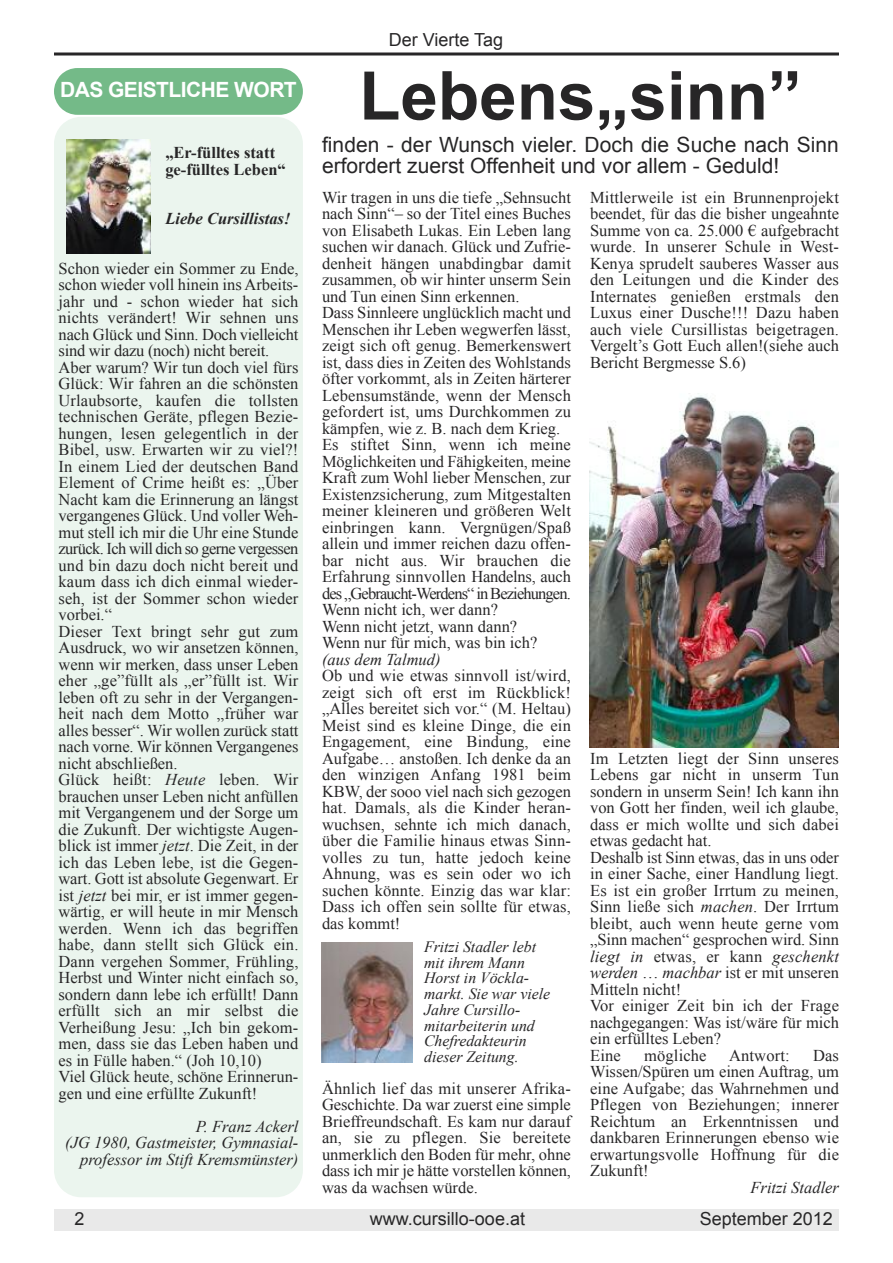
<style>
.page{position:relative;width:893px;height:1263px;background:#fff}
.page>*{position:absolute;margin:0;border:0;box-sizing:border-box;transform-origin:0 0}
.t1{font:700 67.5px "Arial";color:#272627}
.t2{font:21px/21px "Arial";color:#272627}
.t3{font:700 21px "Arial";letter-spacing:-.025em;color:#fff}
.t4{font:18px "Arial";color:#272627}
.t5{font:16.5px/16.5px "Times New Roman";color:#272627;text-align:justify}
.t6{font:italic 16.5px/16.5px "Times New Roman";color:#272627;text-align:right}
.t7{font:700 16.5px/16.5px "Times New Roman";color:#272627}
.t8{font:italic 700 16.5px "Times New Roman";color:#272627}
.t9{font:italic 15.75px/15.8px "Times New Roman";color:#272627}
.s1{font-style:italic}
</style>
<div class="page">
<div style="left:54px;top:117px;width:249px;height:1080px;background:#ebf5ee"></div>
<div style="left:54px;top:1210px;width:785px;height:21px;background:#e9e9e9"></div>
<svg style="left:54px;top:52px;width:785px;height:4px;background:#5c5b5c"></svg>
<div style="left:54px;top:68px;width:249px;height:47px;background:#74ba88"></div>
<img style="left:67px;top:139px;width:83px;height:114px">
<img style="left:322px;top:943px;width:91px;height:119px">
<img style="left:589px;top:393px;width:250px;height:354px">
<p class="t3" style="left:60px;top:78px;width:238px">DAS GEISTLICHE WORT</p>
<p class="t7" style="left:165px;top:144px;width:122px">„Er-fülltes statt ge-fülltes Leben“</p>
<p class="t8" style="left:165px;top:209px;width:127px">Liebe Cursillistas!</p>
<p class="t5" style="left:58px;top:260px;width:241px;text-align:left">Schon wieder ein Sommer zu Ende, schon wieder voll hinein ins Arbeits&shy;jahr und - schon wieder hat sich nichts verändert! Wir sehnen uns nach Glück und Sinn. Doch vielleicht sind wir dazu (noch) nicht bereit.<br>Aber warum? Wir tun doch viel fürs Glück: Wir fahren an die schönsten Urlaubsorte, kaufen die tollsten technischen Geräte, pflegen Bezie&shy;hungen, lesen gelegentlich in der Bibel, usw. Erwarten wir zu viel?!<br>In einem Lied der deutschen Band Element of Crime heißt es: „Über Nacht kam die Erinnerung an längst vergangenes Glück. Und voller Weh&shy;mut stell ich mir die Uhr eine Stunde zurück. Ich will dich so gerne vergessen und bin dazu doch nicht bereit und kaum dass ich dich einmal wieder&shy;seh, ist der Sommer schon wieder vorbei.“<br>Dieser Text bringt sehr gut zum Ausdruck, wo wir ansetzen können, wenn wir merken, dass unser Leben eher „ge”füllt als „er”füllt ist. Wir leben oft zu sehr in der Vergangen&shy;heit nach dem Motto „früher war alles besser“. Wir wollen zurück statt nach vorne. Wir können Vergangenes nicht abschließen.<br>Glück heißt: <span class="s1">Heute</span> leben. Wir brauchen unser Leben nicht anfüllen mit Vergangenem und der Sorge um die Zukunft. Der wichtigste Augen&shy;blick ist immer <span class="s1">jetzt</span>. Die Zeit, in der ich das Leben lebe, ist die Gegen&shy;wart. Gott ist absolute Gegenwart. Er ist <span class="s1">jetzt</span> bei mir, er ist immer gegen&shy;wärtig, er will heute in mir Mensch werden. Wenn ich das begriffen habe, dann stellt sich Glück ein.<br>Dann vergehen Sommer, Frühling, Herbst und Winter nicht einfach so, sondern dann lebe ich erfüllt! Dann erfüllt sich an mir selbst die Verheißung Jesu: „Ich bin gekom&shy;men, dass sie das Leben haben und es in Fülle haben.“ (Joh 10,10)<br>Viel Glück heute, schöne Erinnerun&shy;gen und eine erfüllte Zukunft!</p>
<p class="t6" style="left:65px;top:1118px;width:235px">P. Franz Ackerl<br>(JG 1980, Gastmeister, Gymnasial&shy;professor im Stift Kremsmünster)</p>
<p class="t4" style="left:389px;top:29px;width:116px">Der Vierte Tag</p>
<h1 class="t1" style="left:359px;top:58px;width:444px">LEBENS„SINN”</h1>
<p class="t2" style="left:322px;top:134px;width:518px">finden - der Wunsch vieler. Doch die Suche nach Sinn erfordert zuerst Offenheit und vor allem - Geduld!</p>
<p class="t5" style="left:322px;top:189px;width:250px;text-align:left">Wir tragen in uns die tiefe „Sehnsucht nach Sinn“– so der Titel eines Buches von Elisabeth Lukas. Ein Leben lang suchen wir danach. Glück und Zufrie&shy;denheit hängen unabdingbar damit zusammen, ob wir hinter unserm Sein und Tun einen Sinn erkennen.<br>Dass Sinnleere unglücklich macht und Menschen ihr Leben wegwerfen lässt, zeigt sich oft genug. Bemerkenswert ist, dass dies in Zeiten des Wohlstands öfter vorkommt, als in Zeiten härterer Lebensumstände, wenn der Mensch gefordert ist, ums Durchkommen zu kämpfen, wie z. B. nach dem Krieg.<br>Es stiftet Sinn, wenn ich meine Möglichkeiten und Fähigkeiten, meine Kraft zum Wohl lieber Menschen, zur Existenzsicherung, zum Mitgestalten meiner kleineren und größeren Welt einbringen kann. Vergnügen/Spaß allein und immer reichen dazu offen&shy;bar nicht aus. Wir brauchen die Erfahrung sinnvollen Handelns, auch des „Gebraucht-Werdens“ in Beziehungen.<br>Wenn nicht ich, wer dann?<br>Wenn nicht jetzt, wann dann?<br>Wenn nur für mich, was bin ich?</p>
<p class="t6" style="left:322px;top:651px;width:120px">(aus dem Talmud)</p>
<p class="t5" style="left:322px;top:667px;width:250px">Ob und wie etwas sinnvoll ist/wird, zeigt sich oft erst im Rückblick! „Alles bereitet sich vor.“ (M. Heltau)<br>Meist sind es kleine Dinge, die ein Engagement, eine Bindung, eine Aufgabe… anstoßen. Ich denke da an den winzigen Anfang 1981 beim KBW, der sooo viel nach sich gezogen hat. Damals, als die Kinder heran&shy;wuchsen, sehnte ich mich danach, über die Familie hinaus etwas Sinn&shy;volles zu tun, hatte jedoch keine Ahnung, was es sein oder wo ich suchen könnte. Einzig das war klar:<br>Dass ich offen sein sollte für etwas, das kommt!</p>
<p class="t5" style="left:590px;top:189px;width:250px">Mittlerweile ist ein Brunnenprojekt beendet, für das die bisher ungeahnte Summe von ca. 25.000 € aufgebracht wurde. In unserer Schule in West-Kenya sprudelt sauberes Wasser aus den Leitungen und die Kinder des Internates genießen erstmals den Luxus einer Dusche!!! Dazu haben auch viele Cursillistas beigetragen.<br>Vergelt’s Gott Euch allen!(siehe auch Bericht Bergmesse S.6)</p>
<p class="t5" style="left:590px;top:750px;width:250px;text-align:left">Im Letzten liegt der Sinn unseres<br>Lebens gar nicht in unserm Tun sondern in unserm Sein! Ich kann ihn von Gott her finden, weil ich glaube, dass er mich wollte und sich dabei etwas gedacht hat.<br>Deshalb ist Sinn etwas, das in uns oder in einer Sache, einer Handlung liegt.<br>Es ist ein großer Irrtum zu meinen,<br>Sinn ließe sich <span class="s1">machen</span>. Der Irrtum bleibt, auch wenn heute gerne vom „Sinn machen“ gesprochen wird. Sinn <span class="s1">liegt in</span> etwas, er kann <span class="s1">geschenkt werden</span> … <span class="s1">machbar</span> ist er mit unseren<br>Mitteln nicht!<br>Vor einiger Zeit bin ich der Frage nachgegangen: Was ist/wäre für mich ein erfülltes Leben?<br>Eine</p>
<p class="t9" style="left:424px;top:939px;width:127px">Fritzi Stadler lebt mit ihrem Mann<br>Horst in Vöckla&shy;markt. Sie war viele<br>Jahre Cursillo&shy;mitarbeiterin und<br>Chefredakteurin dieser Zeitung.</p>
<p class="t5" style="left:644px;top:1047px;width:64px">mögliche</p>
<p class="t5" style="left:729px;top:1047px;width:62px">Antwort:</p>
<p class="t5" style="left:590px;top:1047px;width:250px;text-indent:223px">Das Wissen/Spüren um einen Auftrag, um eine Aufgabe; das Wahrnehmen und Pflegen von Beziehungen; innerer Reichtum an Erkenntnissen und dankbaren Erinnerungen ebenso wie erwartungsvolle Hoffnung für die Zukunft!</p>
<p class="t6" style="left:750px;top:1179px;width:90px">Fritzi Stadler</p>
<p class="t5" style="left:322px;top:1080px;width:250px">Ähnlich lief das mit unserer Afrika-Geschichte. Da war zuerst eine simple Brieffreundschaft. Es kam nur darauf an, sie zu pflegen. Sie bereitete unmerklich den Boden für mehr, ohne dass ich mir je hätte vorstellen können, was da wachsen würde.</p>
<p class="t4" style="left:75px;top:1209px;width:12px">2</p>
<p class="t4" style="left:370px;top:1209px;width:157px">www.cursillo-ooe.at</p>
<p class="t4" style="left:700px;top:1209px;width:135px">September 2012</p>
</div>
